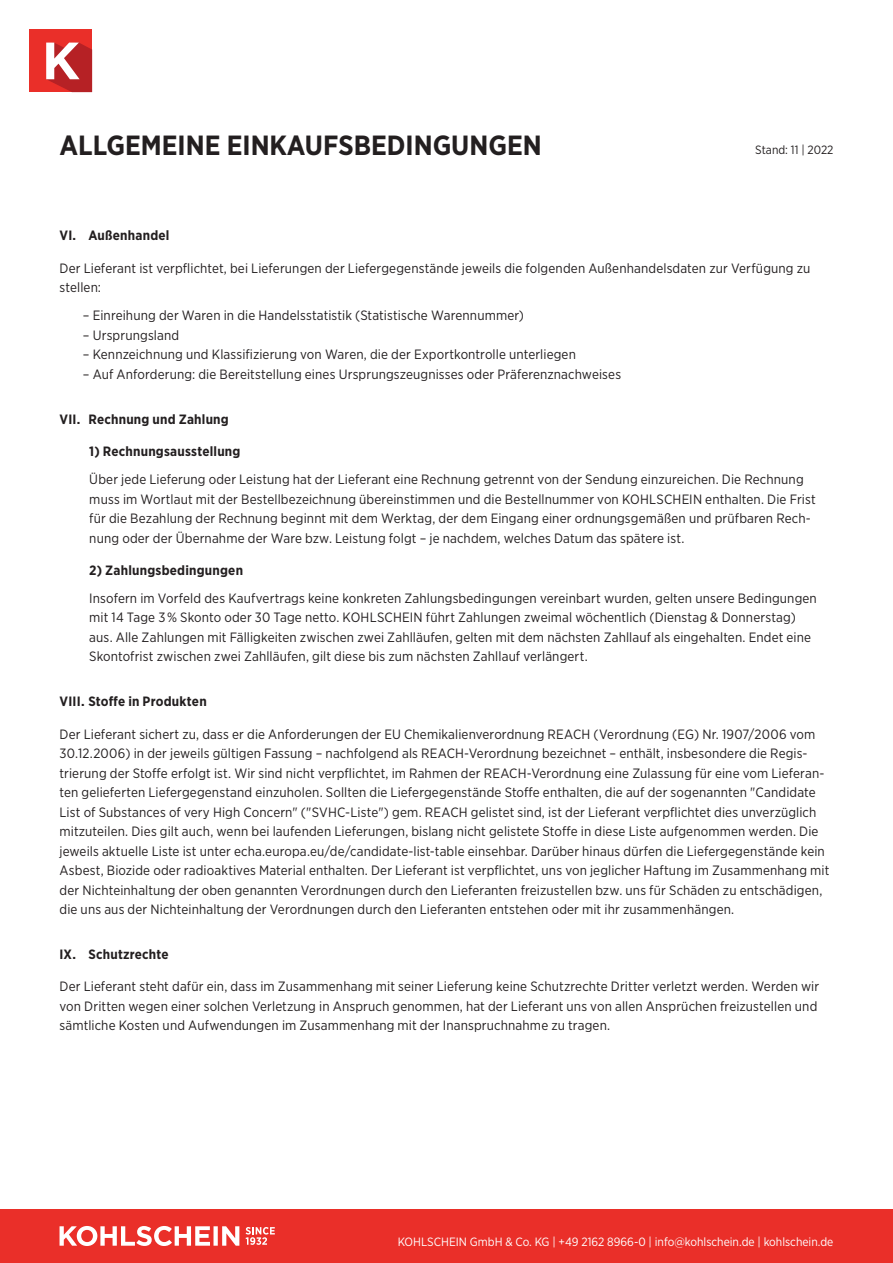
<style>
.page{position:relative;width:893px;height:1263px;background:#fff}
.page>*{position:absolute;margin:0;border:0;box-sizing:border-box;transform-origin:0 0}
.t1{font:700 27.75px "Gotham Narrow";color:#231f20}
.Grundtext_Ende{font:13.5px/19.5px "Gotham Narrow";letter-spacing:.01em;color:#231f20}
.Unterpunkte_Text_End{font:13.5px/19.5px "Gotham Narrow";letter-spacing:.01em;color:#231f20}
.Unterpunkte_Text{font:13.5px/19.5px "Gotham Narrow";letter-spacing:.01em;color:#231f20}
.Grundtext{font:13.5px/19.5px "Gotham Narrow";letter-spacing:.01em;color:#231f20}
.Ueberschrift{font:700 13.5px "Gotham Narrow";letter-spacing:.015em;color:#231f20}
.Zwischenueberschrift{font:700 13.5px "Gotham Narrow";letter-spacing:.015em;color:#231f20}
.t2{font:12px "Gotham Narrow";color:#fff}
.t3{font:12px "Gotham Narrow";color:#231f20}
</style>
<div class="page">
<div style="left:0;top:1209px;width:893px;height:54px;background:#ea2f29"></div>
<svg style="left:60px;top:1226px;width:179px;height:20px"></svg>
<svg style="left:246px;top:1227px;width:29px;height:18px"></svg>
<div style="left:30px;top:30px;width:62px;height:62px;background:#ea2f29"></div>
<svg style="left:46px;top:43px;width:46px;height:49px;background:#d06365"></svg>
<h1 class="t1" style="left:60px;top:127px;width:484px">ALLGEMEINE EINKAUFSBEDINGUNGEN</h1>
<p class="t3" style="left:755px;top:142px;width:80px">Stand: 11 | 2022</p>
<p class="Ueberschrift" style="left:60px;top:227px;width:112px">VI. Außenhandel</p>
<p class="Grundtext" style="left:60px;top:258px;width:752px">Der Lieferant ist verpflichtet, bei Lieferungen der Liefergegenstände jeweils die folgenden Außenhandelsdaten zur Verfügung zu stellen:</p>
<p class="Grundtext" style="left:83px;top:305px;width:443px">– Einreihung der Waren in die Handelsstatistik (Statistische Warennummer)</p>
<p class="Grundtext" style="left:83px;top:325px;width:98px">– Ursprungsland</p>
<p class="Grundtext" style="left:83px;top:344px;width:495px">– Kennzeichnung und Klassifizierung von Waren, die der Exportkontrolle unterliegen</p>
<p class="Grundtext_Ende" style="left:83px;top:364px;width:540px">– Auf Anforderung: die Bereitstellung eines Ursprungszeugnisses oder Präferenznachweises</p>
<p class="Ueberschrift" style="left:60px;top:410px;width:171px">VII. Rechnung und Zahlung</p>
<p class="Zwischenueberschrift" style="left:89px;top:443px;width:153px">1) Rechnungsausstellung</p>
<p class="Unterpunkte_Text" style="left:89px;top:469px;width:728px">Über jede Lieferung oder Leistung hat der Lieferant eine Rechnung getrennt von der Sendung einzureichen. Die Rechnung muss im Wortlaut mit der Bestellbezeichnung übereinstimmen und die Bestellnummer von KOHLSCHEIN enthalten. Die Frist für die Bezahlung der Rechnung beginnt mit dem Werktag, der dem Eingang einer ordnungsgemäßen und prüfbaren Rech&shy;nung oder der Übernahme der Ware bzw. Leistung folgt – je nachdem, welches Datum das spätere ist.</p>
<p class="Zwischenueberschrift" style="left:89px;top:561px;width:155px">2) Zahlungsbedingungen</p>
<p class="Unterpunkte_Text_End" style="left:89px;top:588px;width:729px">Insofern im Vorfeld des Kaufvertrags keine konkreten Zahlungsbedingungen vereinbart wurden, gelten unsere Bedingungen mit 14 Tage 3 % Skonto oder 30 Tage netto. KOHLSCHEIN führt Zahlungen zweimal wöchentlich (Dienstag &amp; Donnerstag) aus. Alle Zahlungen mit Fälligkeiten zwischen zwei Zahlläufen, gelten mit dem nächsten Zahllauf als eingehalten. Endet eine Skontofrist zwischen zwei Zahlläufen, gilt diese bis zum nächsten Zahllauf verlängert.</p>
<p class="Ueberschrift" style="left:60px;top:693px;width:149px">VIII. Stoffe in Produkten</p>
<p class="Grundtext_Ende" style="left:60px;top:724px;width:771px">Der Lieferant sichert zu, dass er die Anforderungen der EU Chemikalienverordnung REACH (Verordnung (EG) Nr. 1907/2006 vom 30.12.2006) in der jeweils gültigen Fassung – nachfolgend als REACH-Verordnung bezeichnet – enthält, insbesondere die Regis&shy;trierung der Stoffe erfolgt ist. Wir sind nicht verpflichtet, im Rahmen der REACH-Verordnung eine Zulassung für eine vom Lieferan&shy;ten gelieferten Liefergegenstand einzuholen. Sollten die Liefergegenstände Stoffe enthalten, die auf der sogenannten "Candidate List of Substances of very High Concern" ("SVHC-Liste") gem. REACH gelistet sind, ist der Lieferant verpflichtet dies unverzüglich mitzuteilen. Dies gilt auch, wenn bei laufenden Lieferungen, bislang nicht gelistete Stoffe in diese Liste aufgenommen werden. Die jeweils aktuelle Liste ist unter echa.europa.eu/de/candidate-list-table einsehbar. Darüber hinaus dürfen die Liefergegenstände kein Asbest, Biozide oder radioaktives Material enthalten. Der Lieferant ist verpflichtet, uns von jeglicher Haftung im Zusammenhang mit der Nichteinhaltung der oben genannten Verordnungen durch den Lieferanten freizustellen bzw. uns für Schäden zu entschädigen, die uns aus der Nichteinhaltung der Verordnungen durch den Lieferanten entstehen oder mit ihr zusammenhängen.</p>
<p class="Ueberschrift" style="left:60px;top:946px;width:111px">IX. Schutzrechte</p>
<p class="Grundtext_Ende" style="left:60px;top:976px;width:761px">Der Lieferant steht dafür ein, dass im Zusammenhang mit seiner Lieferung keine Schutzrechte Dritter verletzt werden. Werden wir von Dritten wegen einer solchen Verletzung in Anspruch genommen, hat der Lieferant uns von allen Ansprüchen freizustellen und sämtliche Kosten und Aufwendungen im Zusammenhang mit der Inanspruchnahme zu tragen.</p>
<p class="t2" style="left:398px;top:1234px;width:437px">KOHLSCHEIN GmbH &amp; Co. KG | +49 2162 8966-0 | info@kohlschein.de | kohlschein.de</p>
</div>
